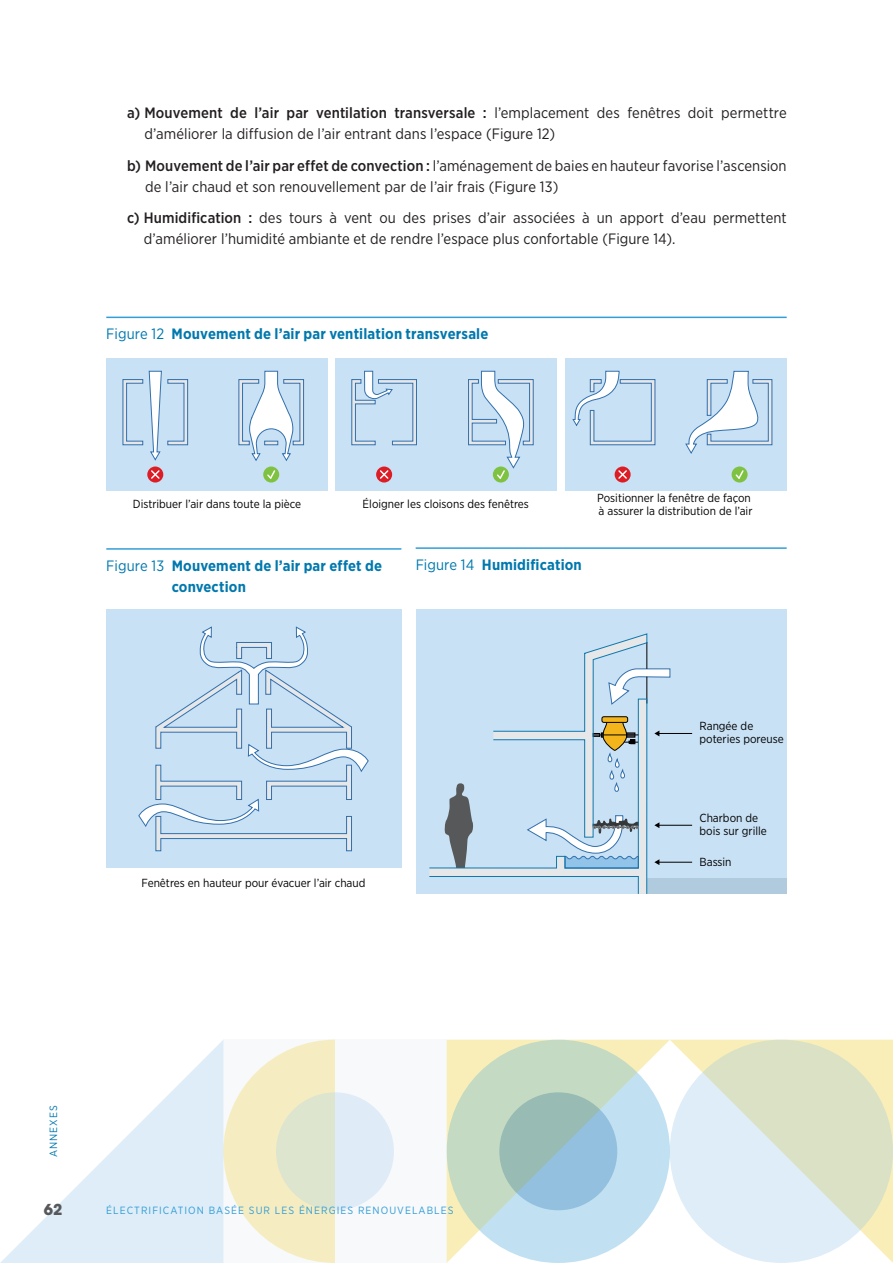
<style>
.page{position:relative;width:893px;height:1263px;background:#fff}
.page>*{position:absolute;margin:0;border:0;box-sizing:border-box;transform-origin:0 0}
.Bullet_No_Bullet{font:15px/21px "Gotham Narrow";letter-spacing:.005em;color:#231f20}
.Figures_Tables_F{font:700 15px/21px "Gotham Narrow";letter-spacing:.01em;color:#0078ae}
.t1{font:700 15px "ITC Avant Garde Std";color:#57585a}
.t2{font:11.7px/13.2px "Gotham Narrow";color:#000001}
.t3{font:10.5px "Gotham Narrow";letter-spacing:.1em;color:#329dd7}
.t4{font:10.5px "Gotham Narrow";letter-spacing:.09em;color:#0078ae}
.s1{font-weight:500}
.s2{font-weight:400}
</style>
<div class="page">
<div style="left:223px;top:1040px;width:224px;height:223px;background:#f7f9fb"></div>
<svg style="left:223px;top:1040px;width:112px;height:223px"></svg>
<svg style="left:276px;top:1092px;width:118px;height:118px;background:#dee8e2"></svg>
<svg style="left:447px;top:1040px;width:223px;height:223px;fill:#f9eebe"></svg>
<svg style="left:1px;top:1040px;width:222px;height:222px"></svg>
<svg style="left:447px;top:1040px;width:223px;height:223px;background:#b5d4d5"></svg>
<hr style="left:0;top:1262px;width:224px;height:1px;background:#92c4e9">
<svg style="left:670px;top:1040px;width:223px;height:222px"></svg>
<svg style="left:670px;top:1040px;width:223px;height:223px;background:#dce7de"></svg>
<svg style="left:771px;top:1262px;width:122px;height:1px"></svg>
<div style="left:106px;top:359px;width:222px;height:132px;background:#c8e1f4"></div>
<div style="left:335px;top:359px;width:222px;height:132px;background:#c8e1f4"></div>
<div style="left:565px;top:359px;width:222px;height:132px;background:#c8e1f4"></div>
<svg style="left:122px;top:370px;width:66px;height:91px"></svg>
<svg style="left:238px;top:370px;width:66px;height:91px"></svg>
<svg style="left:351px;top:370px;width:66px;height:75px"></svg>
<svg style="left:572px;top:370px;width:84px;height:75px"></svg>
<svg style="left:685px;top:371px;width:88px;height:83px"></svg>
<svg style="left:147px;top:466px;width:16px;height:16px"></svg>
<svg style="left:150px;top:469px;width:11px;height:11px"></svg>
<svg style="left:263px;top:466px;width:16px;height:16px"></svg>
<svg style="left:266px;top:469px;width:10px;height:11px"></svg>
<svg style="left:376px;top:466px;width:16px;height:16px"></svg>
<svg style="left:378px;top:469px;width:12px;height:11px"></svg>
<div style="left:493px;top:466px;width:16px;height:16px;background:#7fc241;border-radius:50%"></div>
<svg style="left:468px;top:370px;width:66px;height:110px"></svg>
<svg style="left:615px;top:466px;width:16px;height:16px"></svg>
<svg style="left:617px;top:469px;width:11px;height:11px"></svg>
<svg style="left:732px;top:466px;width:16px;height:16px"></svg>
<svg style="left:734px;top:469px;width:11px;height:11px"></svg>
<hr style="left:106px;top:317px;width:681px;height:1px;background:#329dd7">
<div style="left:416px;top:609px;width:371px;height:285px;background:#c8e1f4"></div>
<div style="left:106px;top:609px;width:295px;height:259px;background:#c8e1f4"></div>
<svg style="left:138px;top:626px;width:231px;height:225px"></svg>
<hr style="left:659px;top:733px;width:33px;height:1px;background:#000001">
<hr style="left:659px;top:825px;width:33px;height:1px;background:#000001">
<hr style="left:659px;top:862px;width:33px;height:1px;background:#000001">
<svg style="left:429px;top:633px;width:242px;height:261px"></svg>
<hr style="left:106px;top:548px;width:295px;height:2px;background:#329dd7">
<hr style="left:416px;top:547px;width:371px;height:2px;background:#329dd7">
<p class="Bullet_No_Bullet" style="left:144px;top:102px;width:644px;text-indent:-17px"><span class="s1">a) Mouvement de l’air par ventilation transversale :</span> l’emplacement des fenêtres doit permettre d’améliorer la diffusion de l’air entrant dans l’espace (Figure 12)</p>
<p class="Bullet_No_Bullet" style="left:145px;top:155px;width:643px;text-indent:-18px"><span class="s1">b) Mouvement de l’air par effet de convection :</span> l’aménagement de baies en hauteur favorise l’ascension de l’air chaud et son renouvellement par de l’air frais (Figure 13)</p>
<p class="Bullet_No_Bullet" style="left:144px;top:207px;width:644px;text-indent:-16px"><span class="s1">c) Humidification :</span> des tours à vent ou des prises d’air associées à un apport d’eau permettent d’améliorer l’humidité ambiante et de rendre l’espace plus confortable (Figure 14).</p>
<p class="Figures_Tables_F" style="left:106px;top:323px;width:384px"><span class="s2">Figure 12</span> Mouvement de l’air par ventilation transversale</p>
<p class="t2" style="left:133px;top:497px;width:170px">Distribuer l’air dans toute la pièce</p>
<p class="t2" style="left:363px;top:497px;width:168px">Éloigner les cloisons des fenêtres</p>
<p class="t2" style="left:597px;top:491px;width:157px">Positionner la fenêtre de façon à assurer la distribution de l’air</p>
<p class="Figures_Tables_F" style="left:172px;top:555px;width:212px;text-indent:-65px"><span class="s2">Figure 13</span> Mouvement de l’air par effet de convection</p>
<p class="Figures_Tables_F" style="left:416px;top:554px;width:168px"><span class="s2">Figure 14</span> Humidification</p>
<p class="t2" style="left:141px;top:876px;width:226px">Fenêtres en hauteur pour évacuer l’air chaud</p>
<p class="t2" style="left:699px;top:719px;width:86px">Rangée de poteries poreuse</p>
<p class="t2" style="left:699px;top:811px;width:69px">Charbon de bois sur grille</p>
<p class="t2" style="left:699px;top:855px;width:34px">Bassin</p>
<p class="t4" style="left:47px;top:1157px;width:53px;rotate:-90deg">ANNEXES</p>
<p class="t1" style="left:44px;top:1200px;width:20px">62</p>
<p class="t3" style="left:106px;top:1203px;width:349px">ÉLECTRIFICATION BASÉE SUR LES ÉNERGIES RENOUVELABLES</p>
</div>
